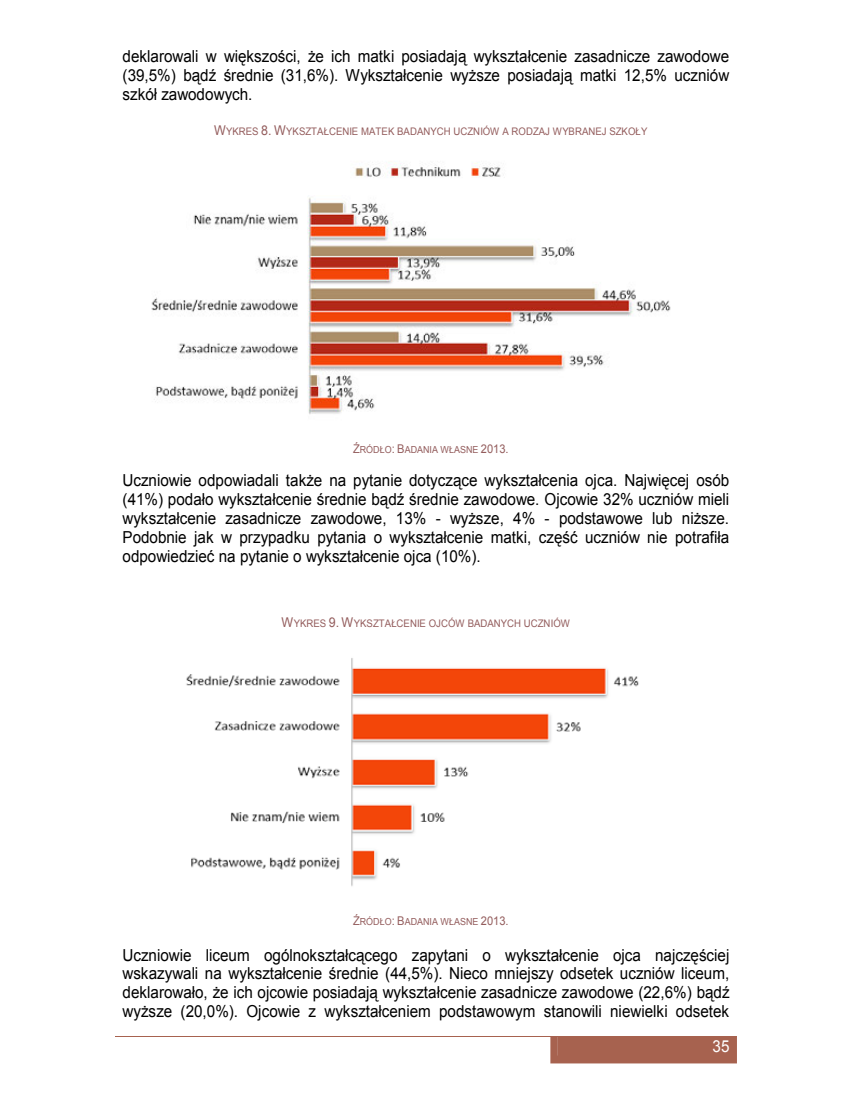
<style>
.page{position:relative;width:851px;height:1106px;background:#fff}
.page>*{position:absolute;margin:0;border:0;box-sizing:border-box;transform-origin:0 0}
.t1{font:16.5px/18.9px "Arial";color:#000;text-align:justify;scale:.92 1}
.t2{font:16.5px "Arial";color:#fff;scale:.92 1}
.t3{font:10.35px "Arial";letter-spacing:.005em;color:#935c5c;scale:.92 1}
.t4{font:9.75px "Arial";color:#935c5c;scale:.92 1}
.s1{font-style:inherit}
.s2{font-size:13.5px}
.s3{font-size:12px}
</style>
<div class="page">
<hr style="left:115px;top:1035px;width:435px;height:1px;background:#a7624f">
<div style="left:550px;top:1036px;width:186px;height:27px;background:#a7624f"></div>
<hr style="left:551px;top:1035px;width:185px;height:1px;background:#a7624f">
<img style="left:151px;top:162px;width:520px;height:252px">
<img style="left:186px;top:658px;width:453px;height:228px">
<p class="t1" style="left:123px;top:47px;width:661px">deklarowali w wi<span class="s1">ę</span>kszo<span class="s1">ś</span>ci, <span class="s1">ż</span>e ich matki posiadaj<span class="s1">ą</span> wykształcenie zasadnicze zawodowe (39,5%) b<span class="s1">ą</span>d<span class="s1">ź ś</span>rednie (31,6%). Wykształcenie wy<span class="s1">ż</span>sze posiadaj<span class="s1">ą</span> matki 12,5% uczniów szkół zawodowych.</p>
<p class="t3" style="left:214px;top:124px;width:472px"><span class="s2">W</span>YKRES <span class="s2">8. W</span>YKSZTAŁCENIE MATEK BADANYCH UCZNIÓW A RODZAJ WYBRANEJ SZKOŁY</p>
<p class="t4" style="left:353px;top:443px;width:170px"><span class="s3">Ź</span>RÓDŁO<span class="s3">: B</span>ADANIA WŁASNE <span class="s3">2013.</span></p>
<p class="t1" style="left:122px;top:471px;width:661px">Uczniowie odpowiadali tak<span class="s1">ż</span>e na pytanie dotycz<span class="s1">ą</span>ce wykształcenia ojca. Najwi<span class="s1">ę</span>cej osób (41%) podało wykształcenie <span class="s1">ś</span>rednie b<span class="s1">ą</span>d<span class="s1">ź ś</span>rednie zawodowe. Ojcowie 32% uczniów mieli wykształcenie zasadnicze zawodowe, 13% - wy<span class="s1">ż</span>sze, 4% - podstawowe lub ni<span class="s1">ż</span>sze.<br>Podobnie jak w przypadku pytania o wykształcenie matki, cz<span class="s1">ęść</span> uczniów nie potrafiła odpowiedzie<span class="s1">ć</span> na pytanie o wykształcenie ojca (10%).</p>
<p class="t3" style="left:281px;top:616px;width:314px"><span class="s2">W</span>YKRES <span class="s2">9. W</span>YKSZTAŁCENIE OJCÓW BADANYCH UCZNIÓW</p>
<p class="t4" style="left:353px;top:914px;width:170px"><span class="s3">Ź</span>RÓDŁO<span class="s3">: B</span>ADANIA WŁASNE <span class="s3">2013.</span></p>
<p class="t1" style="left:123px;top:945px;width:661px">Uczniowie liceum ogólnokształc<span class="s1">ą</span>cego zapytani o wykształcenie ojca najcz<span class="s1">ęś</span>ciej wskazywali na wykształcenie <span class="s1">ś</span>rednie (44,5%). Nieco mniejszy odsetek uczniów liceum, deklarowało, <span class="s1">ż</span>e ich ojcowie posiadaj<span class="s1">ą</span> wykształcenie zasadnicze zawodowe (22,6%) b<span class="s1">ą</span>d<span class="s1">ź </span>wy<span class="s1">ż</span>sze (20,0%). Ojcowie z wykształceniem podstawowym stanowili niewielki odsetek</p>
<p class="t2" style="left:712px;top:1035px;width:20px">35</p>
</div>
